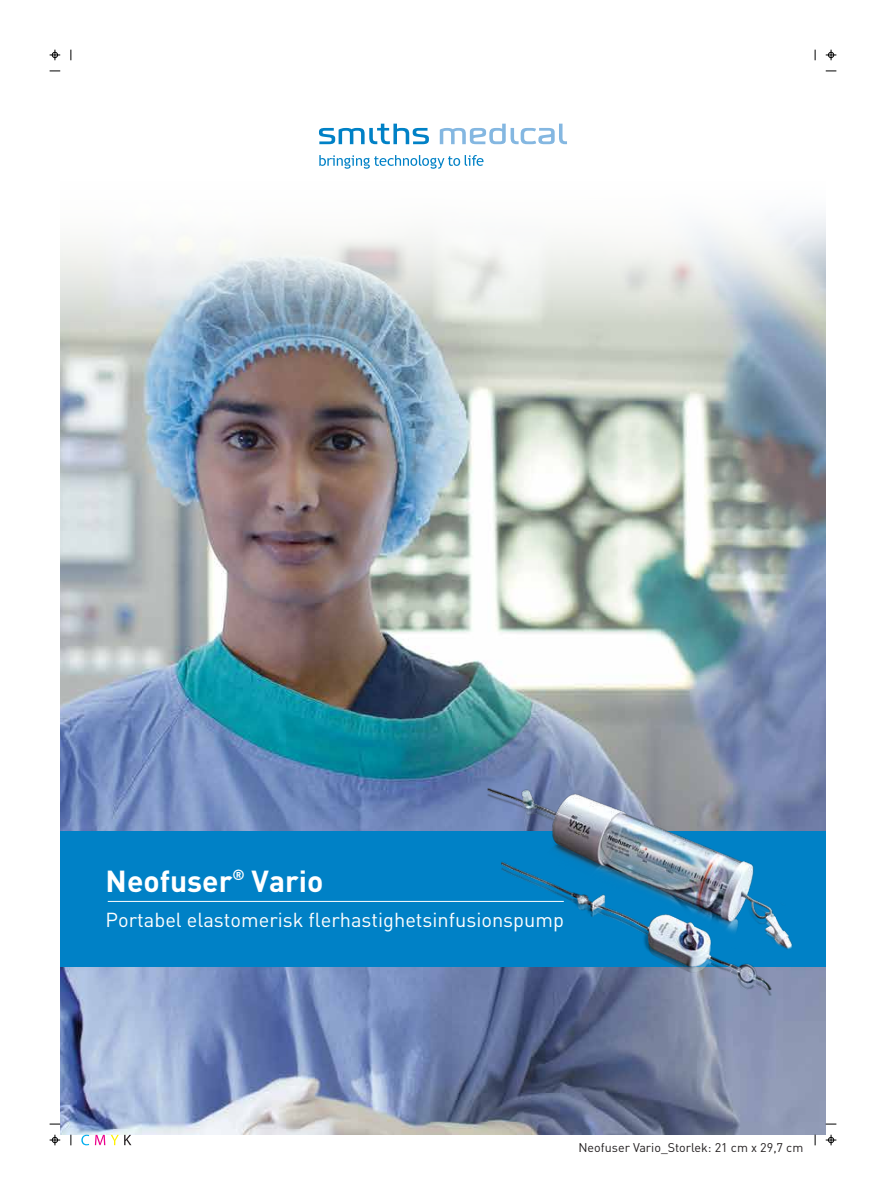
<style>
.page{position:relative;width:886px;height:1195px;background:#fff}
.page>*{position:absolute;margin:0;border:0;box-sizing:border-box;transform-origin:0 0}
.t1{font:700 30px "DINOT";color:#fff}
.t2{font:20px "DINOT";color:#fff}
.t3{font:12.5px "DINOT";color:#231f20}
</style>
<div class="page">
<img style="left:60px;top:371px;width:766px;height:763px">
<svg style="left:60px;top:60px;width:766px;height:311px"></svg>
<div style="left:60px;top:831px;width:766px;height:135px;background:#0081c6"></div>
<svg style="left:50px;top:50px;width:10px;height:10px"></svg>
<svg style="left:826px;top:50px;width:10px;height:10px"></svg>
<svg style="left:826px;top:1134px;width:10px;height:10px"></svg>
<svg style="left:50px;top:1134px;width:10px;height:10px"></svg>
<svg style="left:81px;top:1134px;width:8px;height:10px"></svg>
<svg style="left:95px;top:1134px;width:10px;height:10px"></svg>
<svg style="left:111px;top:1134px;width:20px;height:10px"></svg>
<svg style="left:319px;top:124px;width:110px;height:20px"></svg>
<svg style="left:440px;top:124px;width:127px;height:20px"></svg>
<svg style="left:319px;top:155px;width:164px;height:14px"></svg>
<hr style="left:108px;top:900px;width:456px;height:1px;background:#fff">
<img style="left:485px;top:778px;width:312px;height:216px">
<h1 class="t1" style="left:106px;top:858px;width:219px">Neofuser<sup>®</sup> Vario</h1>
<p class="t2" style="left:106px;top:903px;width:460px">Portabel elastomerisk flerhastighetsinfusionspump</p>
<p class="t3" style="left:578px;top:1137px;width:226px">Neofuser Vario_Storlek: 21 cm x 29,7 cm</p>
</div>
